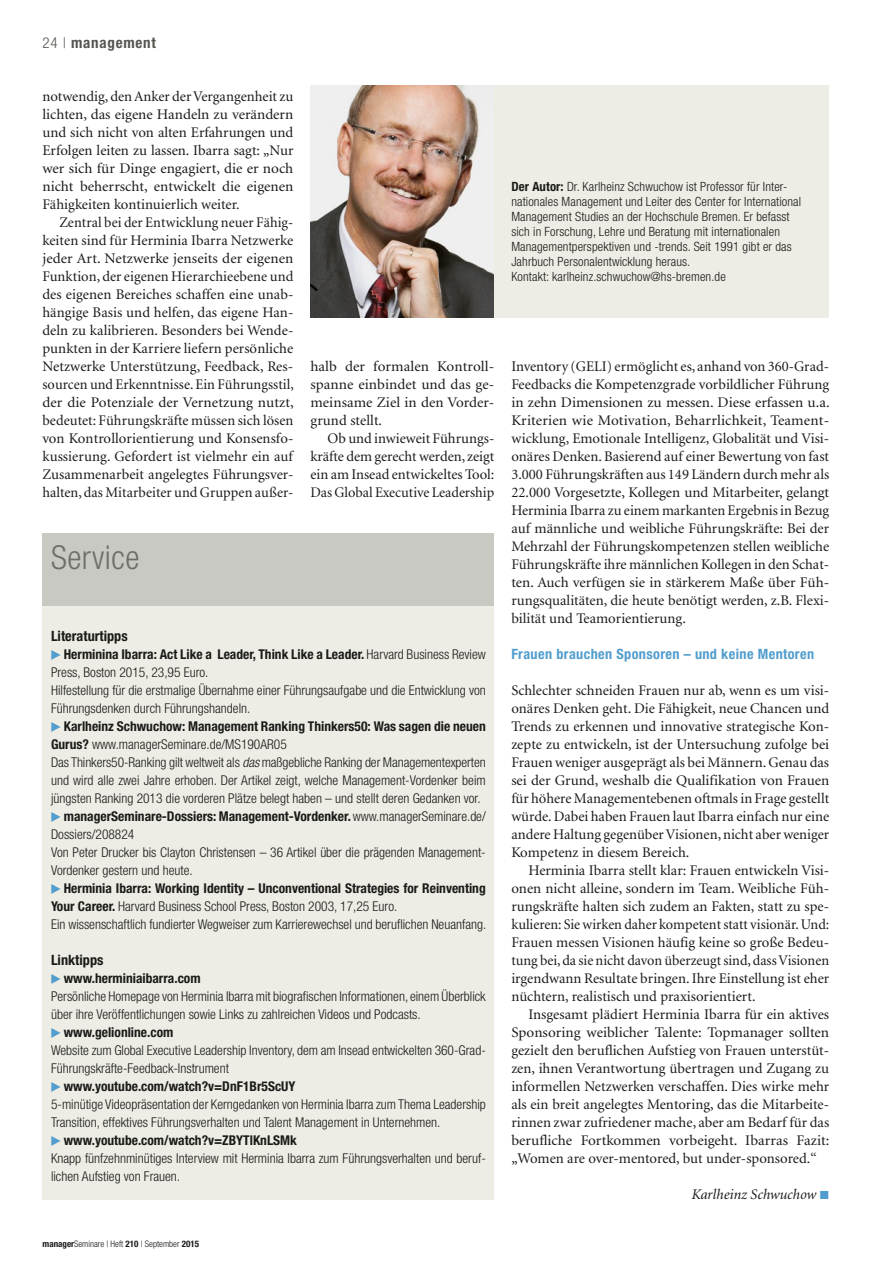
<style>
.page{position:relative;width:893px;height:1263px;background:#fff}
.page>*{position:absolute;margin:0;border:0;box-sizing:border-box;transform-origin:0 0}
.t1{font:300 condensed 33px "Helvetica Neue LT";letter-spacing:.015em;color:#6f6e67}
.t2{font:700 condensed 15px "Helvetica Neue LT";letter-spacing:.05em;color:#565650}
.t3{font:14.7px/18px "Minion";color:#1a1a18;text-align:justify}
.t4{font:italic 14.7px "Minion";color:#1a1a18}
.t5{font:700 condensed 14.25px "Helvetica Neue LT";letter-spacing:.025em;color:#519dcd}
.t6{font:700 condensed 14.25px "Helvetica Neue LT";color:#1a1a18}
.t7{font:300 condensed 13.5px/18px "Helvetica Neue LT";color:#1a1a18}
.t8{font:700 condensed 13.5px "Helvetica Neue LT";color:#1a1a18}
.t9{font:300 condensed 12.75px/15px "Helvetica Neue LT";letter-spacing:.01em;color:#1a1a18}
.t10{font:300 condensed 9px "Helvetica Neue LT";color:#1a1a18}
.s1{font-weight:300}
.s2{font-weight:700}
.s3{font-style:italic}
</style>
<div class="page">
<div style="left:43px;top:603px;width:451px;height:596px;background:#edece5"></div>
<div style="left:43px;top:533px;width:451px;height:72px;background:#c9c9c4"></div>
<img style="left:310px;top:85px;width:184px;height:232px">
<div style="left:494px;top:85px;width:335px;height:232px;background:#edece5"></div>
<p class="t2" style="left:43px;top:34px;width:115px"><span class="s1">24 |</span> management</p>
<p class="t3" style="left:42px;top:88px;width:252px">notwendig, den Anker der Vergangenheit zu lichten, das eigene Handeln zu verändern und sich nicht von alten Erfahrungen und Erfolgen leiten zu lassen. Ibarra sagt: „Nur wer sich für Dinge engagiert, die er noch nicht beherrscht, entwickelt die eigenen Fähigkeiten kontinuierlich weiter.</p>
<p class="t3" style="left:42px;top:214px;width:253px;text-indent:17px">Zentral bei der Entwicklung neuer Fähig&shy;keiten sind für Herminia Ibarra Netzwerke jeder Art. Netzwerke jenseits der eigenen Funktion, der eigenen Hierarchieebene und des eigenen Bereiches schaffen eine unab&shy;hängige Basis und helfen, das eigene Han&shy;deln zu kalibrieren. Besonders bei Wende&shy;punkten in der Karriere liefern persönliche Netzwerke Unterstützung, Feedback, Res&shy;sourcen und Erkenntnisse. Ein Führungsstil, der die Potenziale der Vernetzung nutzt, bedeutet: Führungskräfte müssen sich lösen von Kontrollorientierung und Konsensfo&shy;kussierung. Gefordert ist vielmehr ein auf Zusammenarbeit angelegtes Führungsver&shy;halten, das Mitarbeiter und Gruppen außer-</p>
<p class="t3" style="left:310px;top:358px;width:185px">halb der formalen Kontroll&shy;spanne einbindet und das ge - meinsame Ziel in den Vorder&shy;grund stellt.</p>
<p class="t3" style="left:310px;top:430px;width:186px;text-indent:17px">Ob und inwieweit Führungs&shy;kräfte dem gerecht werden, zeigt ein am Insead entwickeltes Tool:<br>Das Global Executive Leadership</p>
<h1 class="t1" style="left:51px;top:538px;width:90px">Service</h1>
<p class="t6" style="left:51px;top:627px;width:78px">Literaturtipps</p>
<p class="t7" style="left:51px;top:645px;width:436px;text-indent:13px"><span class="s2">Herminina Ibarra: Act Like a Leader, Think Like a Leader.</span> Harvard Business Review Press, Boston 2015, 23,95 Euro.<br>Hilfestellung für die erstmalige Übernahme einer Führungsaufgabe und die Entwicklung von Führungsdenken durch Führungshandeln.</p>
<p class="t8" style="left:64px;top:718px;width:424px">Karlheinz Schwuchow: Management Ranking Thinkers50: Was sagen die neuen</p>
<p class="t7" style="left:51px;top:735px;width:237px"><span class="s2">Gurus?</span> www.managerSeminare.de/MS190AR05</p>
<p class="t7" style="left:51px;top:753px;width:436px">Das Thinkers50-Ranking gilt weltweit als <span class="s3">das</span> maßgebliche Ranking der Managementexperten</p>
<p class="t7" style="left:51px;top:771px;width:436px">und wird alle zwei Jahre erhoben. Der Artikel zeigt, welche Management-Vordenker beim</p>
<p class="t7" style="left:51px;top:789px;width:431px">jüngsten Ranking 2013 die vorderen Plätze belegt haben – und stellt deren Gedanken vor.</p>
<p class="t8" style="left:64px;top:808px;width:424px">managerSeminare-Dossiers: Management-Vordenker. <span class="s1">www.managerSeminare.de/</span></p>
<p class="t7" style="left:51px;top:825px;width:85px">Dossiers/208824</p>
<p class="t7" style="left:51px;top:843px;width:436px">Von Peter Drucker bis Clayton Christensen – 36 Artikel über die prägenden Management-</p>
<p class="t7" style="left:51px;top:861px;width:143px">Vordenker gestern und heute.</p>
<p class="t7" style="left:51px;top:879px;width:437px;text-indent:13px"><span class="s2">Herminia Ibarra: Working Identity – Unconventional Strategies for Reinventing<br>Your Career.</span> Harvard Business School Press, Boston 2003, 17,25 Euro.<br>Ein wissenschaftlich fundierter Wegweiser zum Karrierewechsel und beruflichen Neuanfang.</p>
<p class="t6" style="left:51px;top:951px;width:54px">Linktipps</p>
<p class="t8" style="left:64px;top:970px;width:138px">www.herminiaibarra.com</p>
<p class="t7" style="left:51px;top:987px;width:436px">Persönliche Homepage von Herminia Ibarra mit biografischen Informationen, einem Überblick über ihre Veröffentlichungen sowie Links zu zahlreichen Videos und Podcasts.</p>
<p class="t8" style="left:64px;top:1024px;width:111px">www.gelionline.com</p>
<p class="t7" style="left:51px;top:1041px;width:436px">Website zum Global Executive Leadership Inventory, dem am Insead entwickelten 360-Grad-<br>Führungskräfte-Feedback-Instrument</p>
<p class="t8" style="left:64px;top:1078px;width:233px">www.youtube.com/watch?v=DnF1Br5ScUY</p>
<p class="t7" style="left:51px;top:1095px;width:436px">5-minütige Videopräsentation der Kerngedanken von Herminia Ibarra zum Thema Leadership<br>Transition, effektives Führungsverhalten und Talent Management in Unternehmen.</p>
<p class="t8" style="left:64px;top:1132px;width:235px">www.youtube.com/watch?v=ZBYTlKnLSMk</p>
<p class="t7" style="left:51px;top:1149px;width:436px">Knapp fünfzehnminütiges Interview mit Herminia Ibarra zum Führungsverhalten und beruf&shy;lichen Aufstieg von Frauen.</p>
<p class="t10" style="left:43px;top:1238px;width:158px"><span class="s2">manager</span>Seminare | Heft <span class="s2">210</span> | September <span class="s2">2015</span></p>
<p class="t9" style="left:511px;top:179px;width:291px"><span class="s2">Der Autor:</span> Dr. Karlheinz Schwuchow ist Professor für Inter&shy;nationales Management und Leiter des Center for International Management Studies an der Hochschule Bremen. Er befasst sich in Forschung, Lehre und Beratung mit internationalen Managementperspektiven und -trends. Seit 1991 gibt er das Jahrbuch Personalentwicklung heraus.<br>Kontakt: karlheinz.schwuchow@hs-bremen.de</p>
<p class="t3" style="left:511px;top:358px;width:320px">Inventory (GELI) ermöglicht es, anhand von 360-Grad-Feedbacks die Kompetenzgrade vorbildlicher Führung in zehn Dimensionen zu messen. Diese erfassen u.a.<br>Kriterien wie Motivation, Beharrlichkeit, Teament&shy;wicklung, Emotionale Intelligenz, Globalität und Visi&shy;onäres Denken. Basierend auf einer Bewertung von fast 3.000 Führungskräften aus 149 Ländern durch mehr als 22.000 Vorgesetzte, Kollegen und Mitarbeiter, gelangt Herminia Ibarra zu einem markanten Ergebnis in Bezug auf männliche und weibliche Führungskräfte: Bei der Mehrzahl der Führungskompetenzen stellen weibliche Führungskräfte ihre männlichen Kollegen in den Schat&shy;ten. Auch verfügen sie in stärkerem Maße über Füh&shy;rungsqualitäten, die heute benötigt werden, z.B. Flexi&shy;bilität und Teamorientierung.</p>
<p class="t5" style="left:511px;top:645px;width:304px">Frauen brauchen Sponsoren – und keine Mentoren</p>
<p class="t3" style="left:511px;top:682px;width:319px">Schlechter schneiden Frauen nur ab, wenn es um visi&shy;onäres Denken geht. Die Fähigkeit, neue Chancen und Trends zu erkennen und innovative strategische Kon&shy;zepte zu entwickeln, ist der Untersuchung zufolge bei Frauen weniger ausgeprägt als bei Männern. Genau das sei der Grund, weshalb die Qualifikation von Frauen für höhere Managementebenen oftmals in Frage gestellt würde. Dabei haben Frauen laut Ibarra einfach nur eine andere Haltung gegenüber Visionen, nicht aber weniger Kompetenz in diesem Bereich.</p>
<p class="t3" style="left:511px;top:862px;width:319px;text-indent:17px">Herminia Ibarra stellt klar: Frauen entwickeln Visi&shy;onen nicht alleine, sondern im Team. Weibliche Füh&shy;rungskräfte halten sich zudem an Fakten, statt zu spe&shy;kulieren: Sie wirken daher kompetent statt visionär. Und:<br>Frauen messen Visionen häufig keine so große Bedeu&shy;tung bei, da sie nicht davon überzeugt sind, dass Visionen irgendwann Resultate bringen. Ihre Einstellung ist eher nüchtern, realistisch und praxisorientiert.</p>
<p class="t3" style="left:511px;top:1006px;width:319px;text-indent:17px">Insgesamt plädiert Herminia Ibarra für ein aktives Sponsoring weiblicher Talente: Topmanager sollten gezielt den beruflichen Aufstieg von Frauen unterstüt&shy;zen, ihnen Verantwortung übertragen und Zugang zu informellen Netzwerken verschaffen. Dies wirke mehr als ein breit angelegtes Mentoring, das die Mitarbeite&shy;rinnen zwar zufriedener mache, aber am Bedarf für das berufliche Fortkommen vorbeigeht. Ibarras Fazit: „Women are over-mentored, but under-sponsored.“</p>
<p class="t4" style="left:691px;top:1187px;width:126px">Karlheinz Schwuchow</p>
</div>
